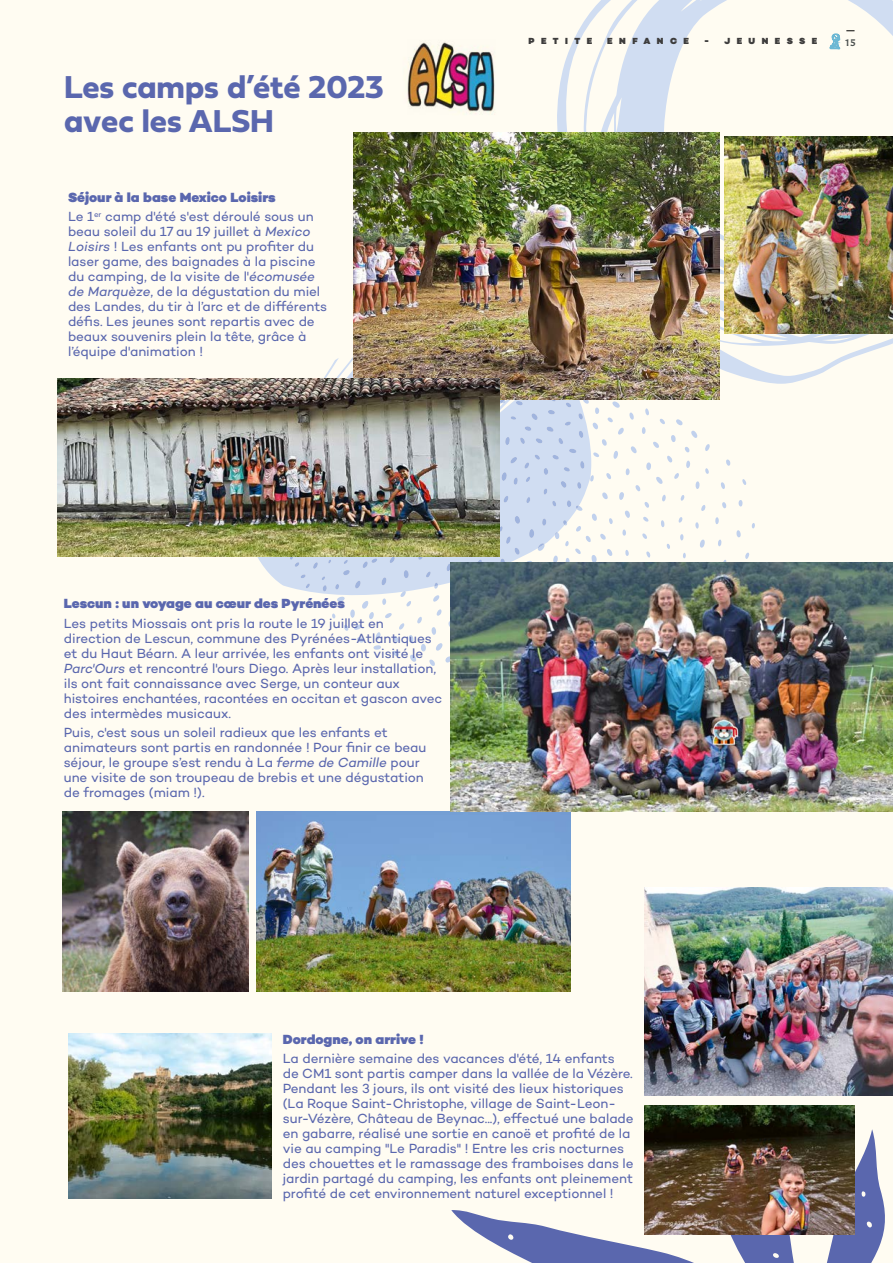
<style>
.page{position:relative;width:893px;height:1263px;background:#fffcf2}
.page>*{position:absolute;margin:0;border:0;box-sizing:border-box;transform-origin:0 0}
.t1{font:33px/34.5px "Fieldwork Geo Bold";color:#5a67ae}
.t2{font:13.5px/15px "Campton";letter-spacing:-.005em;color:#5a67ae}
.t3{font:900 13.5px "Campton";color:#5a67ae}
.t4{font:10.5px "Acme";color:#4b504f}
.t5{font:900 9px "Campton";letter-spacing:.72em;color:#3d3c3c}
.s1{font-weight:900}
.s2{font-style:italic}
</style>
<div class="page">
<svg style="left:313px;top:399px;width:443px;height:274px"></svg>
<svg style="left:264px;top:399px;width:321px;height:193px;background:#d0dcee"></svg>
<svg style="left:557px;top:0;width:336px;height:384px"></svg>
<svg style="left:830px;top:34px;width:10px;height:15px"></svg>
<img style="left:257px;top:811px;width:314px;height:181px">
<img style="left:63px;top:811px;width:185px;height:180px">
<img style="left:725px;top:136px;width:168px;height:197px">
<img style="left:354px;top:132px;width:366px;height:267px">
<img style="left:451px;top:563px;width:442px;height:248px">
<svg style="left:451px;top:1129px;width:434px;height:133px"></svg>
<svg style="left:508px;top:1147px;width:364px;height:116px"></svg>
<svg style="left:386px;top:10px;width:133px;height:133px"></svg>
<img style="left:403px;top:34px;width:95px;height:96px">
<img style="left:58px;top:378px;width:441px;height:179px">
<img style="left:644px;top:888px;width:249px;height:208px">
<img style="left:69px;top:1033px;width:202px;height:165px">
<img style="left:644px;top:1106px;width:211px;height:128px">
<h1 class="t1" style="left:64px;top:68px;width:321px">Les camps d’été 2023 avec les ALSH</h1>
<p class="t2" style="left:68px;top:187px;width:247px;line-height:19.4px"><span class="s1">Séjour à la base Mexico Loisirs<br></span>Le 1<sup>er</sup> camp d'été s'est déroulé sous un</p>
<p class="t2" style="left:68px;top:224px;width:261px">beau soleil du 17 au 19 juillet à <span class="s2">Mexico Loisirs</span> ! Les enfants ont pu profiter du laser game, des baignades à la piscine du camping, de la visite de l'<span class="s2">écomusée de Marquèze</span>, de la dégustation du miel des Landes, du tir à l’arc et de différents défis. Les jeunes sont repartis avec de beaux souvenirs plein la tête, grâce à l’équipe d'animation !</p>
<p class="t5" style="left:529px;top:35px;width:65px">PETITE</p>
<p class="t5" style="left:607px;top:35px;width:83px">ENFANCE</p>
<p class="t5" style="left:704px;top:35px;width:115px">- JEUNESSE</p>
<p class="t4" style="left:845px;top:36px;width:12px">15</p>
<p class="t3" style="left:64px;top:595px;width:283px">Lescun : un voyage au cœur des Pyrénées</p>
<p class="t2" style="left:64px;top:615px;width:380px">Les petits Miossais ont pris la route le 19 juillet en direction de Lescun, commune des Pyrénées-Atlantiques et du Haut Béarn. A leur arrivée, les enfants ont visité le <span class="s2">Parc'Ours</span> et rencontré l'ours Diego. Après leur installation, ils ont fait connaissance avec Serge, un conteur aux histoires enchantées, racontées en occitan et gascon avec des intermèdes musicaux.</p>
<p class="t2" style="left:64px;top:724px;width:364px">Puis, c'est sous un soleil radieux que les enfants et animateurs sont partis en randonnée ! Pour finir ce beau séjour, le groupe s’est rendu à La <span class="s2">ferme de Camille</span> pour une visite de son troupeau de brebis et une dégustation de fromages (miam !).</p>
<p class="t3" style="left:283px;top:1031px;width:142px">Dordogne, on arrive !</p>
<p class="t2" style="left:283px;top:1051px;width:352px">La dernière semaine des vacances d'été, 14 enfants de CM1 sont partis camper dans la vallée de la Vézère.<br>Pendant les 3 jours, ils ont visité des lieux historiques (La Roque Saint-Christophe, village de Saint-Leon&shy;sur-Vézère, Château de Beynac...), effectué une balade en gabarre, réalisé une sortie en canoë et profité de la vie au camping "Le Paradis" ! Entre les cris nocturnes des chouettes et le ramassage des framboises dans le jardin partagé du camping, les enfants ont pleinement profité de cet environnement naturel exceptionnel !</p>
</div>
